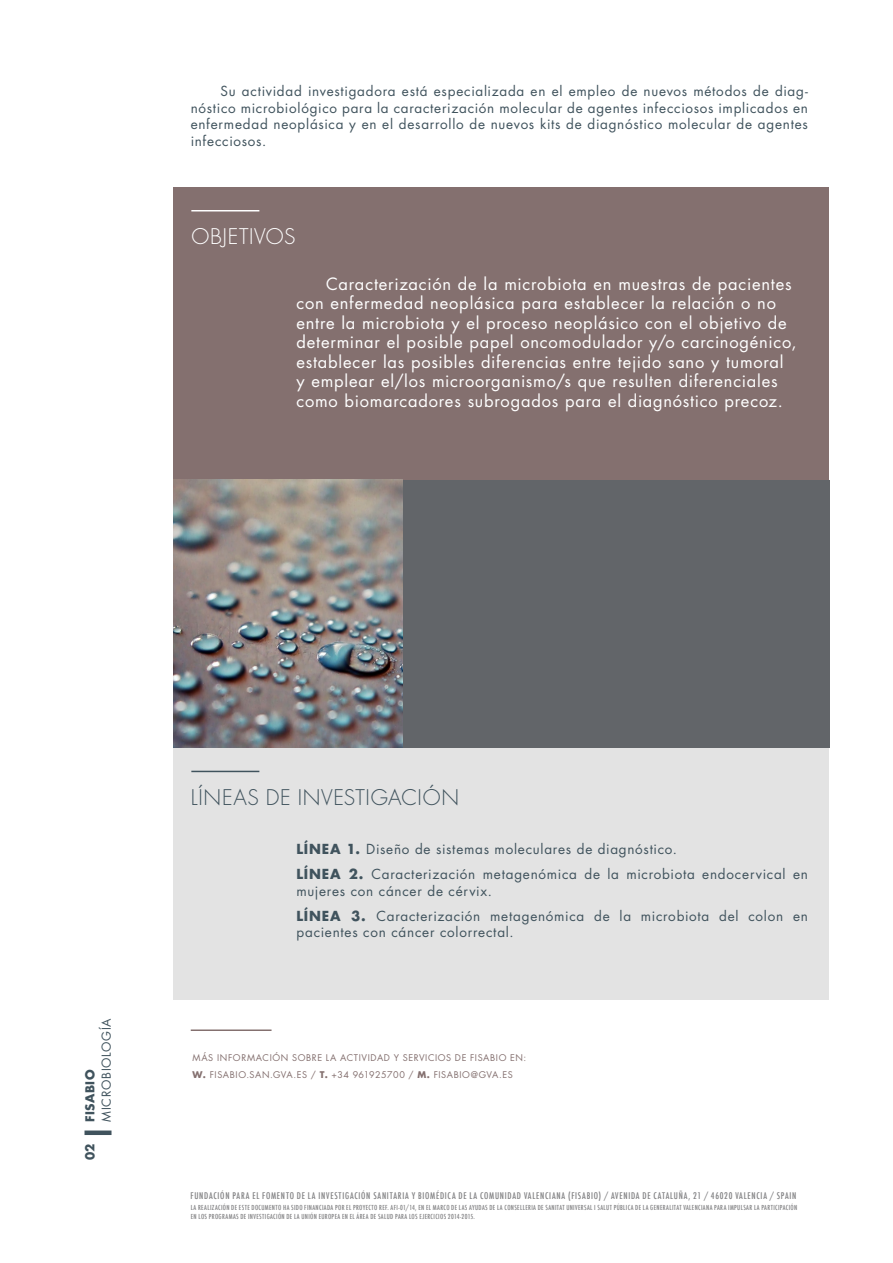
<style>
.page{position:relative;width:893px;height:1263px;background:#fff}
.page>*{position:absolute;margin:0;border:0;box-sizing:border-box;transform-origin:0 0}
.t1{font:300 21px "Futura Std";letter-spacing:.03em;color:#40535d}
.t2{font:300 21px "Futura Std";letter-spacing:.03em;color:#fff}
.t3{font:16.5px/19.5px "Futura Std";letter-spacing:.045em;color:#fff}
.t4{font:13.5px/16.5px "Futura Std";letter-spacing:.055em;color:#40535d}
.t5{font:12px "Futura Std";letter-spacing:.065em;color:#40535d}
.t6{font:700 12px "Futura Std";letter-spacing:.03em;color:#40535d}
.t7{font:500 condensed 9px "Futura";letter-spacing:.08em;color:#818183}
.t8{font:9px "Futura Std";letter-spacing:.065em;color:#84706f}
.t9{font:500 condensed 6.75px/9px "Futura";letter-spacing:.05em;color:#818183}
.s1{font-weight:700}
</style>
<div class="page">
<div style="left:174px;top:187px;width:655px;height:293px;background:#84706f"></div>
<div style="left:402px;top:480px;width:427px;height:268px;background:#626569"></div>
<img style="left:174px;top:480px;width:228px;height:268px">
<div style="left:174px;top:748px;width:655px;height:251px;background:#e3e3e3"></div>
<hr style="left:191px;top:771px;width:68px;height:1px;background:#40535d">
<hr style="left:191px;top:210px;width:68px;height:1px;background:#fff">
<hr style="left:191px;top:1029px;width:81px;height:2px;background:#84706f">
<div style="left:85px;top:1130px;width:27px;height:5px;background:#40535d"></div>
<p class="t4" style="left:191px;top:83px;width:619px;text-align:justify;text-indent:30px">Su actividad investigadora está especializada en el empleo de nuevos métodos de diag&shy;nóstico microbiológico para la caracterización molecular de agentes infecciosos implicados en enfermedad neoplásica y en el desarrollo de nuevos kits de diagnóstico molecular de agentes infecciosos.</p>
<p class="t2" style="left:191px;top:224px;width:106px">OBJETIVOS</p>
<p class="t3" style="left:296px;top:274px;width:502px;text-indent:30px">Caracterización de la microbiota en muestras de pacientes con enfermedad neoplásica para establecer la relación o no entre la microbiota y el proceso neoplásico con el objetivo de determinar el posible papel oncomodulador y/o carcinogénico, establecer las posibles diferencias entre tejido sano y tumoral<br>y emplear el/los microorganismo/s que resulten diferenciales como biomarcadores subrogados para el diagnóstico precoz.</p>
<p class="t5" style="left:99px;top:1122px;width:105px;rotate:-90deg">MICROBIOLOGÍA</p>
<p class="t6" style="left:82px;top:1122px;width:54px;rotate:-90deg">FISABIO</p>
<p class="t6" style="left:82px;top:1160px;width:18px;rotate:-90deg">02</p>
<p class="t1" style="left:191px;top:785px;width:270px">LÍNEAS DE INVESTIGACIÓN</p>
<p class="t4" style="left:296px;top:841px;width:382px"><span class="s1">LÍNEA 1.</span> Diseño de sistemas moleculares de diagnóstico.</p>
<p class="t4" style="left:296px;top:866px;width:513px"><span class="s1">LÍNEA 2.</span> Caracterización metagenómica de la microbiota endocervical en mujeres con cáncer de cérvix.</p>
<p class="t4" style="left:296px;top:907px;width:513px"><span class="s1">LÍNEA 3.</span> Caracterización metagenómica de la microbiota del colon en pacientes con cáncer colorrectal.</p>
<p class="t8" style="left:193px;top:1052px;width:335px">MÁS INFORMACIÓN SOBRE LA ACTIVIDAD Y SERVICIOS DE FISABIO EN:</p>
<p class="t8" style="left:193px;top:1069px;width:322px"><span class="s1">W.</span> FISABIO.SAN.GVA.ES / <span class="s1">T.</span> +34 961925700 / <span class="s1">M.</span> FISABIO@GVA.ES</p>
<p class="t7" style="left:190px;top:1190px;width:607px">FUNDACIÓN PARA EL FOMENTO DE LA INVESTIGACIÓN SANITARIA Y BIOMÉDICA DE LA COMUNIDAD VALENCIANA (FISABIO) / AVENIDA DE CATALUÑA, 21 / 46020 VALENCIA / SPAIN</p>
<p class="t9" style="left:191px;top:1203px;width:608px">LA REALIZACIÓN DE ESTE DOCUMENTO HA SIDO FINANCIADA POR EL PROYECTO REF. AFI-01/14, EN EL MARCO DE LAS AYUDAS DE LA CONSELLERIA DE SANITAT UNIVERSAL I SALUT PÚBLICA DE LA GENERALITAT VALENCIANA PARA IMPULSAR LA PARTICIPACIÓN<br>EN LOS PROGRAMAS DE INVESTIGACIÓN DE LA UNIÓN EUROPEA EN EL ÁREA DE SALUD PARA LOS EJERCICIOS 2014-2015.</p>
</div>
